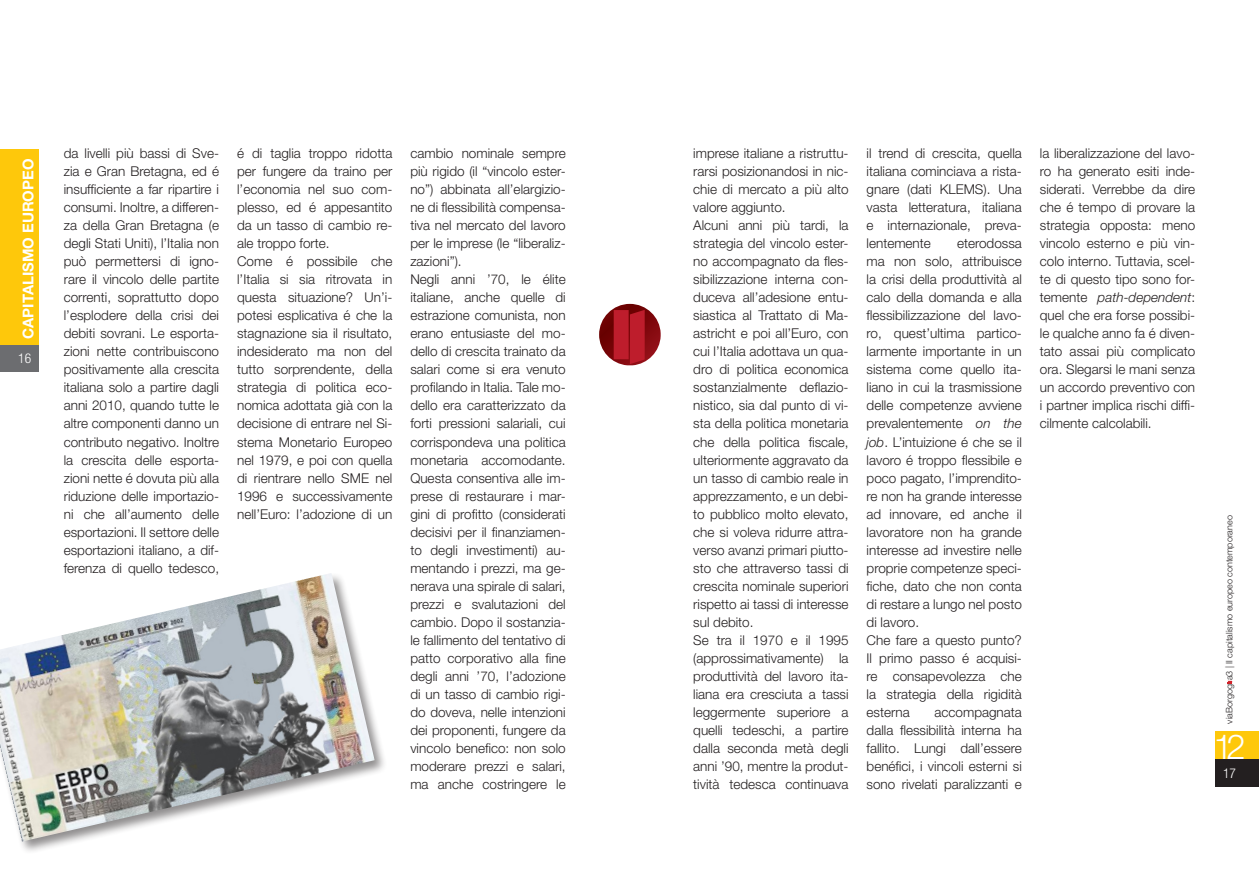
<style>
.page{position:relative;width:1259px;height:893px;background:#fff}
.page>*{position:absolute;margin:0;border:0;box-sizing:border-box;transform-origin:0 0}
.t1{font:300 34.5px "Helvetica Neue LT Std";color:#fff}
.t2{font:700 14.85px "Helvetica Neue LT Std";color:#fff}
.CM3{font:300 13.5px/18px "Helvetica Neue LT Std";color:#231f20;text-align:justify}
.CM2{font:300 13.5px/18px "Helvetica Neue LT Std";color:#231f20;text-align:justify}
.t3{font:300 condensed 13.5px "Helvetica Neue LT Std";color:#fff}
.t4{font:300 9px "Helvetica Neue LT Std";color:#231f20}
.s1{font-style:italic}
</style>
<div class="page">
<div style="left:0;top:344px;width:39px;height:28px;background:#6c6d70"></div>
<div style="left:0;top:149px;width:39px;height:195px;background:#fec80b"></div>
<svg style="left:599px;top:304px;width:61px;height:61px;background:#800b0f"></svg>
<div style="left:614px;top:310px;width:14px;height:49px;background:#be1d2c"></div>
<svg style="left:630px;top:310px;width:14px;height:54px"></svg>
<div style="left:0;top:572px;width:388px;height:283px;background:#231f20;opacity:.5"></div>
<img style="left:0;top:573px;width:375px;height:269px">
<div style="left:1215px;top:759px;width:44px;height:28px;background:#231f20"></div>
<div style="left:1215px;top:731px;width:44px;height:28px;background:#fec80b"></div>
<svg style="left:1227px;top:681px;width:5px;height:3px"></svg>
<p class="t2" style="left:19px;top:339px;width:182px;rotate:-90deg">CAPITALISMO EUROPEO</p>
<p class="CM2" style="left:64px;top:144px;width:157px">da livelli più bassi di Sve&shy;zia e Gran Bretagna, ed é insufficiente a far ripartire i consumi. Inoltre, a differen&shy;za della Gran Bretagna (e degli Stati Uniti), l’Italia non può permettersi di igno&shy;rare il vincolo delle partite correnti, soprattutto dopo l’esplodere della crisi dei debiti sovrani. Le esporta&shy;zioni nette contribuiscono positivamente alla crescita italiana solo a partire dagli anni 2010, quando tutte le altre componenti danno un contributo negativo. Inoltre la crescita delle esporta&shy;zioni nette é dovuta più alla riduzione delle importazio&shy;ni che all’aumento delle esportazioni. Il settore delle esportazioni italiano, a dif&shy;ferenza di quello tedesco,</p>
<p class="CM2" style="left:237px;top:144px;width:157px">é di taglia troppo ridotta per fungere da traino per l’economia nel suo com&shy;plesso, ed é appesantito da un tasso di cambio re&shy;ale troppo forte.</p>
<p class="CM3" style="left:237px;top:252px;width:157px">Come é possibile che l’Italia si sia ritrovata in questa situazione? Un’i&shy;potesi esplicativa é che la stagnazione sia il risultato, indesiderato ma non del tutto sorprendente, della strategia di politica eco&shy;nomica adottata già con la decisione di entrare nel Si&shy;stema Monetario Europeo nel 1979, e poi con quella di rientrare nello SME nel 1996 e successivamente nell’Euro: l’adozione di un</p>
<p class="t3" style="left:18px;top:351px;width:14px">16</p>
<p class="CM3" style="left:410px;top:144px;width:157px">cambio nominale sempre più rigido (il “vincolo ester&shy;no”) abbinata all’elargizio&shy;ne di flessibilità compensa&shy;tiva nel mercato del lavoro per le imprese (le “liberaliz&shy;zazioni”).</p>
<p class="CM3" style="left:410px;top:270px;width:157px">Negli anni ’70, le élite italiane, anche quelle di estrazione comunista, non erano entusiaste del mo&shy;dello di crescita trainato da salari come si era venuto profilando in Italia. Tale mo&shy;dello era caratterizzato da forti pressioni salariali, cui corrispondeva una politica monetaria accomodante.<br>Questa consentiva alle im&shy;prese di restaurare i mar&shy;gini di profitto (considerati decisivi per il finanziamen&shy;to degli investimenti) au&shy;mentando i prezzi, ma ge&shy;nerava una spirale di salari, prezzi e svalutazioni del cambio. Dopo il sostanzia&shy;le fallimento del tentativo di patto corporativo alla fine degli anni ’70, l’adozione di un tasso di cambio rigi&shy;do doveva, nelle intenzioni dei proponenti, fungere da vincolo benefico: non solo moderare prezzi e salari, ma anche costringere le</p>
<p class="CM3" style="left:693px;top:144px;width:157px">imprese italiane a ristruttu&shy;rarsi posizionandosi in nic&shy;chie di mercato a più alto valore aggiunto.</p>
<p class="CM3" style="left:693px;top:216px;width:157px">Alcuni anni più tardi, la strategia del vincolo ester&shy;no accompagnato da fles&shy;sibilizzazione interna con&shy;duceva all’adesione entu&shy;siastica al Trattato di Ma&shy;astricht e poi all’Euro, con cui l’Italia adottava un qua&shy;dro di politica economica sostanzialmente deflazio&shy;nistico, sia dal punto di vi&shy;sta della politica monetaria che della politica fiscale, ulteriormente aggravato da un tasso di cambio reale in apprezzamento, e un debi&shy;to pubblico molto elevato, che si voleva ridurre attra&shy;verso avanzi primari piutto&shy;sto che attraverso tassi di crescita nominale superiori rispetto ai tassi di interesse sul debito.</p>
<p class="CM3" style="left:693px;top:630px;width:157px">Se tra il 1970 e il 1995 (approssimativamente) la produttività del lavoro ita&shy;liana era cresciuta a tassi leggermente superiore a quelli tedeschi, a partire dalla seconda metà degli anni ’90, mentre la produt&shy;tività tedesca continuava</p>
<p class="CM3" style="left:866px;top:144px;width:157px">il trend di crescita, quella italiana cominciava a rista&shy;gnare (dati KLEMS). Una vasta letteratura, italiana e internazionale, preva&shy;lentemente</p>
<p class="CM3" style="left:866px;top:234px;width:157px;text-indent:90px">eterodossa ma non solo, attribuisce la crisi della produttività al calo della domanda e alla flessibilizzazione del lavo&shy;ro, quest’ultima partico&shy;larmente importante in un sistema come quello ita&shy;liano in cui la trasmissione delle competenze avviene prevalentemente <span class="s1">on the job</span>. L’intuizione é che se il lavoro é troppo flessibile e poco pagato, l’imprendito&shy;re non ha grande interesse ad innovare, ed anche il lavoratore non ha grande interesse ad investire nelle proprie competenze speci&shy;fiche, dato che non conta di restare a lungo nel posto di lavoro.</p>
<p class="CM2" style="left:866px;top:630px;width:157px">Che fare a questo punto?<br>Il primo passo é acquisi&shy;re consapevolezza che la strategia della rigidità esterna</p>
<p class="CM2" style="left:866px;top:702px;width:157px;text-indent:68px">accompagnata dalla flessibilità interna ha fallito. Lungi dall’essere benéfici, i vincoli esterni si sono rivelati paralizzanti e</p>
<p class="CM2" style="left:1040px;top:144px;width:157px">la liberalizzazione del lavo&shy;ro ha generato esiti inde&shy;siderati. Verrebbe da dire che é tempo di provare la strategia opposta: meno vincolo esterno e più vin&shy;colo interno. Tuttavia, scel&shy;te di questo tipo sono for&shy;temente <span class="s1">path-dependent</span>: quel che era forse possibi&shy;le qualche anno fa é diven&shy;tato assai più complicato ora. Slegarsi le mani senza un accordo preventivo con i partner implica rischi diffi&shy;cilmente calcolabili.</p>
<p class="t4" style="left:1223px;top:724px;width:210px;rotate:-90deg">viaBorgog a3 | Il capitalismo europeo contemporaneo</p>
<h1 class="t1" style="left:1213px;top:725px;width:34px">12</h1>
<p class="t3" style="left:1223px;top:766px;width:14px">17</p>
</div>
